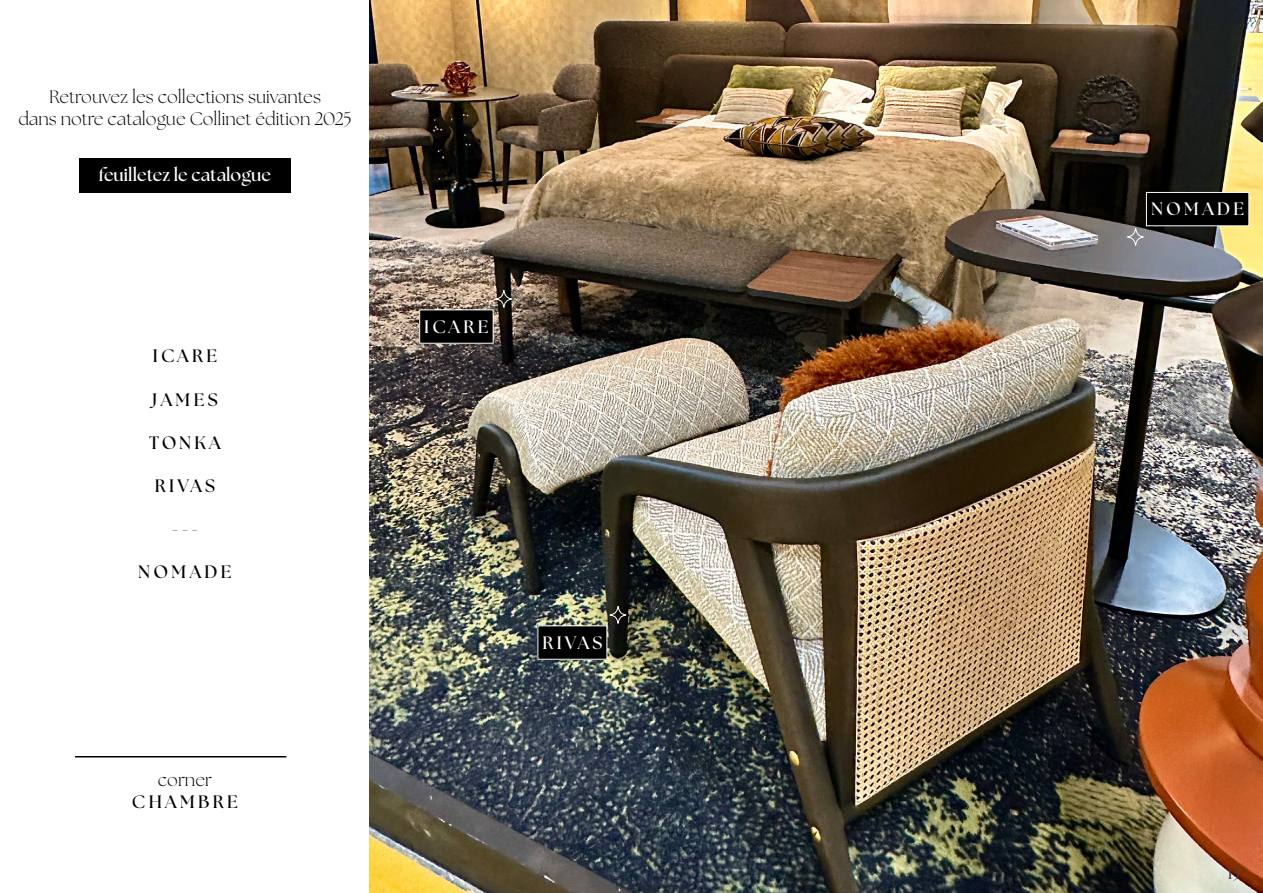
<style>
.page{position:relative;width:1263px;height:893px;background:#fff}
.page>*{position:absolute;margin:0;border:0;box-sizing:border-box;transform-origin:0 0}
.t1{font:300 18px/21.6px "The Seasons";color:#000;text-align:center}
.t2{font:700 18px "The Seasons";color:#fff}
.t3{font:700 18px "The Seasons";letter-spacing:.18em;color:#000}
.t4{font:700 15px "The Seasons";color:#40403f}
</style>
<div class="page">
<img style="left:370px;top:0;width:893px;height:893px">
<div style="left:79px;top:158px;width:212px;height:35px;background:#000"></div>
<div style="left:538px;top:626px;width:69px;height:33px;background:#000"></div>
<svg style="left:609px;top:605px;width:18px;height:19px"></svg>
<div style="left:420px;top:310px;width:73px;height:33px;background:#000"></div>
<div style="left:419px;top:309px;width:74px;height:35px;border:1px solid #fff"></div>
<svg style="left:495px;top:289px;width:17px;height:19px"></svg>
<hr style="left:75px;top:756px;width:211px;height:1px;background:#000">
<div style="left:1146px;top:192px;width:103px;height:34px;background:#000"></div>
<div style="left:1146px;top:192px;width:103px;height:34px;border:1px solid #fff"></div>
<svg style="left:1127px;top:227px;width:17px;height:19px"></svg>
<p class="t1" style="left:18px;top:86px;width:335px">Retrouvez les collections suivantes<br>dans notre catalogue Collinet édition 2025</p>
<p class="t2" style="left:99px;top:162px;width:174px">feuilletez le catalogue</p>
<p class="t3" style="left:153px;top:344px;width:66px">ICARE</p>
<p class="t3" style="left:152px;top:387px;width:67px">JAMES</p>
<p class="t3" style="left:149px;top:430px;width:73px">TONKA</p>
<p class="t3" style="left:155px;top:474px;width:62px">RIVAS</p>
<p class="t3" style="left:172px;top:517px;width:28px">---</p>
<p class="t3" style="left:138px;top:560px;width:95px">NOMADE</p>
<p class="t1" style="left:158px;top:769px;width:56px">corner</p>
<p class="t3" style="left:132px;top:789px;width:107px">CHAMBRE</p>
<p class="t2" style="left:424px;top:314px;width:66px">ICARE</p>
<p class="t2" style="left:542px;top:630px;width:61px">RIVAS</p>
<p class="t2" style="left:1151px;top:197px;width:95px">NOMADE</p>
<p class="t4" style="left:1228px;top:863px;width:13px">13</p>
</div>
